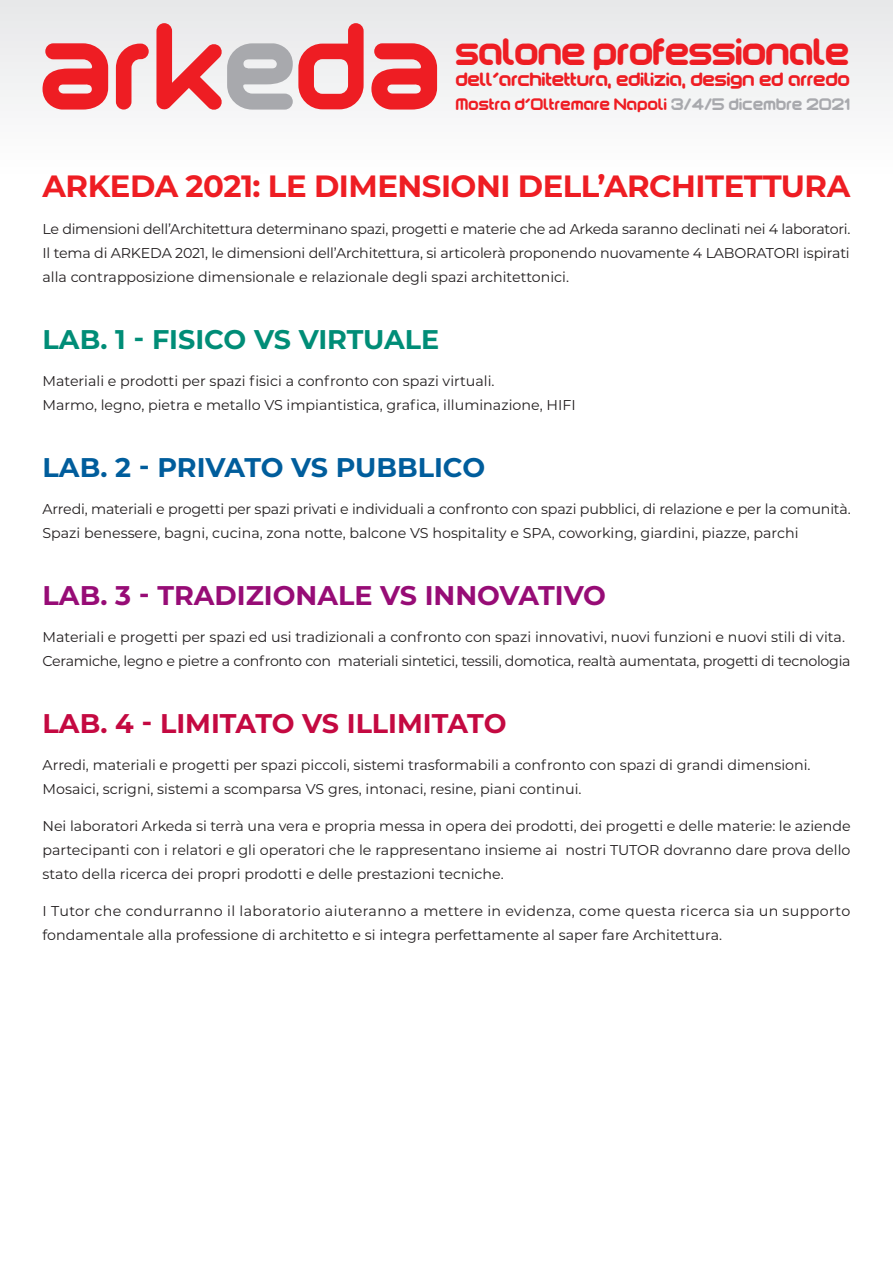
<style>
.page{position:relative;width:893px;height:1263px;background:#fff}
.page>*{position:absolute;margin:0;border:0;box-sizing:border-box;transform-origin:0 0}
.t1{font:700 30.75px "Montserrat";letter-spacing:-.015em;color:#ee1d23}
.t2{font:30.75px "motschcc";letter-spacing:-.03em;color:#ee1d23}
.t3{font:700 27px "Montserrat";color:#970c76}
.t4{font:700 27px "Montserrat";color:#c40941}
.t5{font:700 27px "Montserrat";color:#005d9c}
.t6{font:700 27px "Montserrat";color:#008d77}
.t7{font:15.6px "motschcc";letter-spacing:-.015em;color:#ee1d23}
.t8{font:14.25px/24.2px "Montserrat";color:#231f20}
.t9{font:14.25px/24.2px "Montserrat";letter-spacing:-.02em;color:#231f20}
.t10{font:13.35px "motschcc";letter-spacing:.005em;color:#ee1d23}
.s1{color:#a8a9ad}
</style>
<div class="page">
<div style="left:0;top:0;width:893px;height:174px;background:#f4f5f5"></div>
<svg style="left:43px;top:43px;width:65px;height:67px"></svg>
<svg style="left:371px;top:43px;width:66px;height:67px"></svg>
<svg style="left:116px;top:23px;width:248px;height:87px"></svg>
<h1 class="t2" style="left:456px;top:37px;width:396px">salone professionale</h1>
<p class="t7" style="left:456px;top:72px;width:396px">dell’architettura, edilizia, design ed arredo</p>
<p class="t10" style="left:456px;top:97px;width:396px">Mostra d’Oltremare Napoli <span class="s1">3/4/5 dicembre 2021</span></p>
<h1 class="t1" style="left:43px;top:174px;width:809px">ARKEDA 2021: LE DIMENSIONI DELL’ARCHITETTURA</h1>
<p class="t8" style="left:43px;top:218px;width:809px;text-align:justify">Le dimensioni dell’Architettura determinano spazi, progetti e materie che ad Arkeda saranno declinati nei 4 laboratori.<br>Il tema di ARKEDA 2021, le dimensioni dell’Architettura, si articolerà proponendo nuovamente 4 LABORATORI ispirati alla contrapposizione dimensionale e relazionale degli spazi architettonici.</p>
<h2 class="t6" style="left:43px;top:329px;width:398px">LAB. 1 - FISICO VS VIRTUALE</h2>
<p class="t8" style="left:43px;top:370px;width:535px">Materiali e prodotti per spazi fisici a confronto con spazi virtuali.<br>Marmo, legno, pietra e metallo VS impiantistica, grafica, illuminazione, HIFI</p>
<h2 class="t5" style="left:43px;top:457px;width:444px">LAB. 2 - PRIVATO VS PUBBLICO</h2>
<p class="t8" style="left:43px;top:498px;width:810px">Arredi, materiali e progetti per spazi privati e individuali a confronto con spazi pubblici, di relazione e per la comunità.<br>Spazi benessere, bagni, cucina, zona notte, balcone VS hospitality e SPA, coworking, giardini, piazze, parchi</p>
<h2 class="t3" style="left:43px;top:585px;width:565px">LAB. 3 - TRADIZIONALE VS INNOVATIVO</h2>
<p class="t9" style="left:43px;top:626px;width:810px">Materiali e progetti per spazi ed usi tradizionali a confronto con spazi innovativi, nuovi funzioni e nuovi stili di vita.<br>Ceramiche, legno e pietre a confronto con materiali sintetici, tessili, domotica, realtà aumentata, progetti di tecnologia</p>
<h2 class="t4" style="left:43px;top:713px;width:465px">LAB. 4 - LIMITATO VS ILLIMITATO</h2>
<p class="t8" style="left:43px;top:754px;width:770px">Arredi, materiali e progetti per spazi piccoli, sistemi trasformabili a confronto con spazi di grandi dimensioni.<br>Mosaici, scrigni, sistemi a scomparsa VS gres, intonaci, resine, piani continui.</p>
<p class="t8" style="left:43px;top:815px;width:810px;text-align:justify">Nei laboratori Arkeda si terrà una vera e propria messa in opera dei prodotti, dei progetti e delle materie: le aziende partecipanti con i relatori e gli operatori che le rappresentano insieme ai nostri TUTOR dovranno dare prova dello stato della ricerca dei propri prodotti e delle prestazioni tecniche.</p>
<p class="t8" style="left:43px;top:900px;width:809px">I Tutor che condurranno il laboratorio aiuteranno a mettere in evidenza, come questa ricerca sia un supporto fondamentale alla professione di architetto e si integra perfettamente al saper fare Architettura.</p>
</div>
